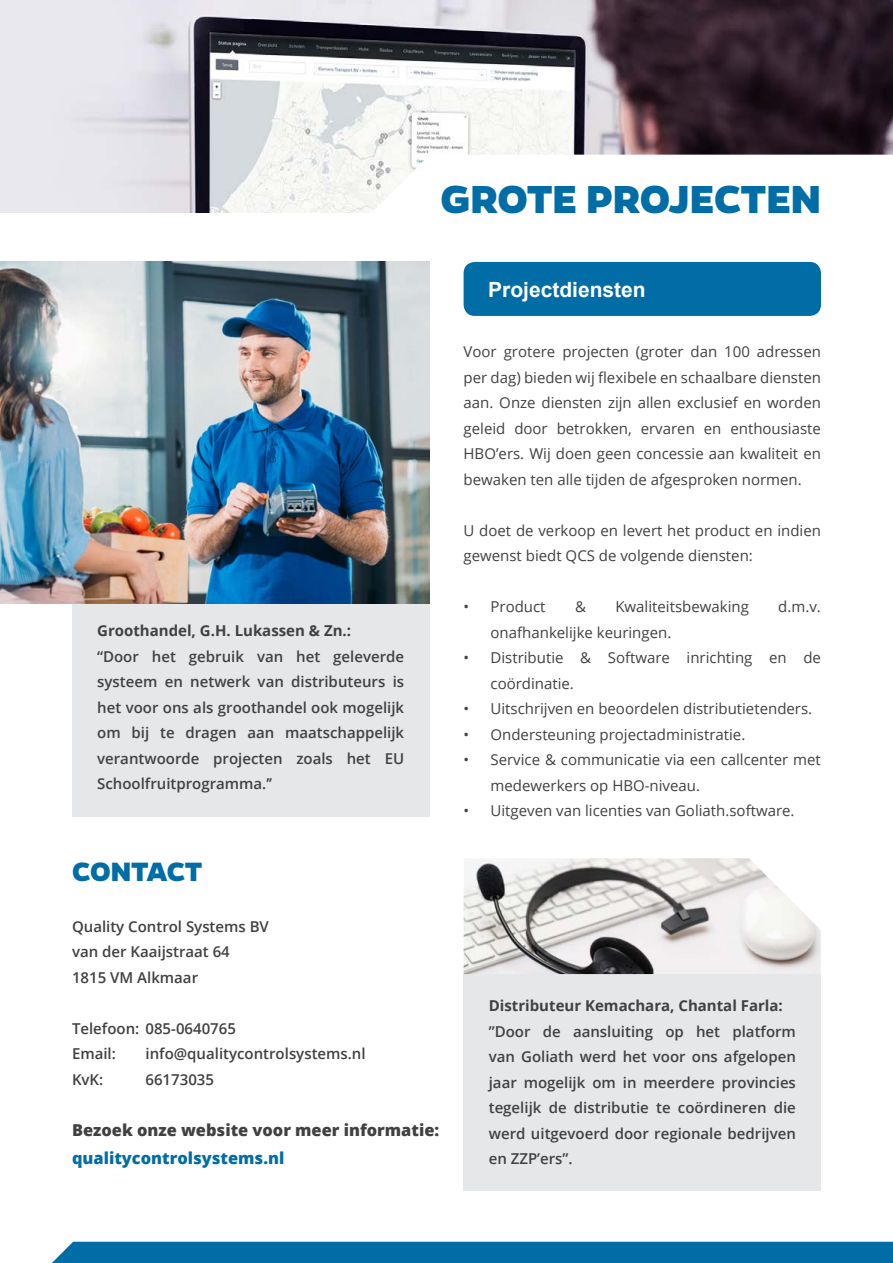
<style>
.page{position:relative;width:893px;height:1263px;background:#fff}
.page>*{position:absolute;margin:0;border:0;box-sizing:border-box;transform-origin:0 0}
.t1{font:44.25px "Gentona Extra Bold DEMO";color:#006da6}
.t2{font:30px "Gentona Extra Bold DEMO";color:#006da6}
.t3{font:700 21px "Arial";color:#fff}
.t4{font:800 16.35px "Open Sans";color:#414042}
.t5{font:800 16.35px "Open Sans";color:#006da6}
.t6{font:15px/25.5px "Open Sans";color:#414042}
.t7{font:600 15px/25.5px "Open Sans";color:#414042;text-align:justify}
.t8{font:700 15px "Open Sans";color:#414042}
</style>
<div class="page">
<img style="left:0;top:0;width:893px;height:213px">
<svg style="left:322px;top:155px;width:571px;height:107px"></svg>
<div style="left:464px;top:974px;width:357px;height:217px;background:#e6e7e8"></div>
<div style="left:464px;top:262px;width:357px;height:54px;background:#006da6;border-radius:11px"></div>
<div style="left:52px;top:1242px;width:841px;height:21px;background:#006da6"></div>
<img style="left:464px;top:858px;width:357px;height:116px">
<div style="left:72px;top:603px;width:357px;height:213px;background:#e6e7e8"></div>
<img style="left:0;top:262px;width:429px;height:341px">
<h1 class="t1" style="left:440px;top:181px;width:28px">grote</h1>
<h1 class="t1" style="left:586px;top:181px;width:28px">pro</h1>
<h1 class="t1" style="left:668px;top:181px;width:99px">jecten</h1>
<p class="t8" style="left:97px;top:620px;width:255px">Groothandel, G.H. Lukassen &amp; Zn.:</p>
<p class="t7" style="left:97px;top:643px;width:309px">“Door het gebruik van het geleverde systeem en netwerk van distributeurs is het voor ons als groothandel ook mogelijk om bij te dragen aan maatschappelijk verantwoorde projecten zoals het EU Schoolfruitprogramma.’’</p>
<h2 class="t2" style="left:72px;top:859px;width:20px">Conta</h2>
<h2 class="t2" style="left:167px;top:859px;width:36px">ct</h2>
<p class="t7" style="left:72px;top:913px;width:198px;text-align:left">Quality Control Systems BV van der Kaaijstraat 64<br>1815 VM Alkmaar</p>
<p class="t7" style="left:72px;top:1015px;width:165px">Telefoon: 085-0640765<br>Email:</p>
<p class="t7" style="left:146px;top:1040px;width:222px">info@qualitycontrolsystems.nl</p>
<p class="t7" style="left:72px;top:1066px;width:33px">KvK:</p>
<p class="t7" style="left:146px;top:1066px;width:70px">66173035</p>
<p class="t4" style="left:72px;top:1118px;width:369px">Bezoek onze website voor meer informatie:</p>
<p class="t5" style="left:72px;top:1146px;width:214px">qualitycontrolsystems.nl</p>
<h3 class="t3" style="left:488px;top:275px;width:159px">Projectdiensten</h3>
<p class="t6" style="left:464px;top:339px;width:359px;text-align:justify">Voor grotere projecten (groter dan 100 adressen per dag) bieden wij flexibele en schaalbare diensten aan. Onze diensten zijn allen exclusief en worden geleid door betrokken, ervaren en enthousiaste HBO’ers. Wij doen geen concessie aan kwaliteit en bewaken ten alle tijden de afgesproken normen.</p>
<p class="t6" style="left:464px;top:517px;width:359px">U doet de verkoop en levert het product en indien gewenst biedt QCS de volgende diensten:</p>
<p class="t6" style="left:464px;top:594px;width:84px">• Product</p>
<p class="t6" style="left:575px;top:594px;width:12px">&amp;</p>
<p class="t6" style="left:615px;top:594px;width:135px">Kwaliteitsbewaking</p>
<p class="t6" style="left:778px;top:594px;width:44px">d.m.v.</p>
<p class="t6" style="left:491px;top:619px;width:182px">onafhankelijke keuringen.</p>
<p class="t6" style="left:491px;top:645px;width:332px;text-indent:-27px">• Distributie &amp; Software inrichting en de coördinatie.</p>
<p class="t6" style="left:464px;top:696px;width:350px">• Uitschrijven en beoordelen distributietenders.</p>
<p class="t6" style="left:464px;top:721px;width:283px">• Ondersteuning projectadministratie.</p>
<p class="t6" style="left:490px;top:747px;width:332px;text-indent:-27px">• Service &amp; communicatie via een callcenter met medewerkers op HBO-niveau.</p>
<p class="t6" style="left:463px;top:798px;width:333px">• Uitgeven van licenties van Goliath.software.</p>
<p class="t8" style="left:489px;top:995px;width:296px">Distributeur Kemachara, Chantal Farla:</p>
<p class="t7" style="left:489px;top:1018px;width:309px">”Door de aansluiting op het platform van Goliath werd het voor ons afgelopen jaar mogelijk om in meerdere provincies tegelijk de distributie te coördineren die werd uitgevoerd door regionale bedrijven en ZZP’ers”.</p>
</div>
